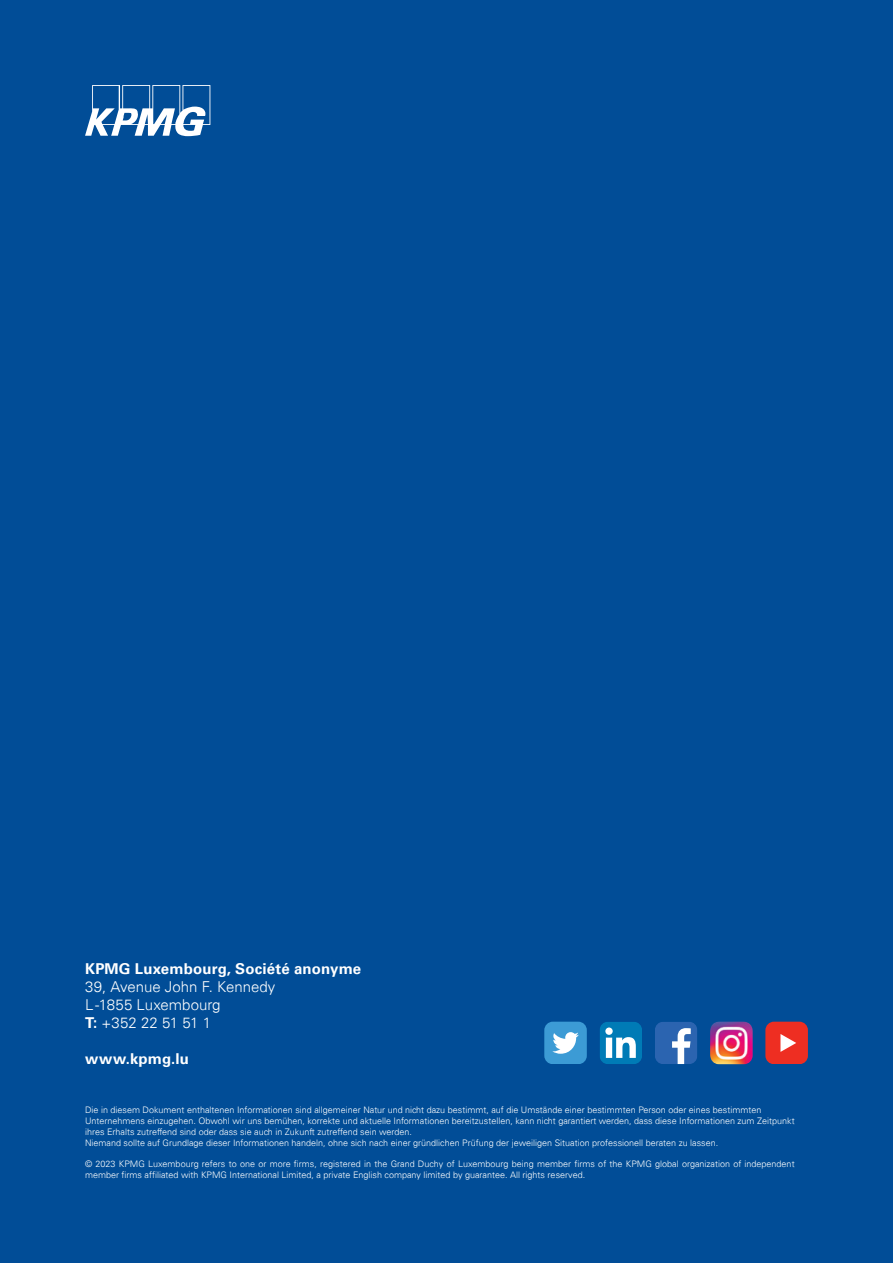
<style>
.page{position:relative;width:893px;height:1263px;background:#014d97}
.page>*{position:absolute;margin:0;border:0;box-sizing:border-box;transform-origin:0 0}
.t1{font:300 15px/18px "Univers 45";color:#fff}
.t2{font:700 15px "Univers 65";letter-spacing:.01em;color:#fff}
.t3{font:300 9px/10.8px "Univers 45";color:#fff}
.s1{font-family:"Univers 65";font-weight:700}
</style>
<div class="page">
<svg style="left:544px;top:1022px;width:43px;height:42px;background:#5eaada"></svg>
<svg style="left:600px;top:1022px;width:42px;height:42px;background:#429bc7"></svg>
<svg style="left:655px;top:1022px;width:42px;height:42px;background:#5280be"></svg>
<img style="left:710px;top:1022px;width:43px;height:42px">
<svg style="left:765px;top:1022px;width:43px;height:42px;background:#e53f38"></svg>
<svg style="left:85px;top:85px;width:125px;height:51px"></svg>
<h1 class="t2" style="left:85px;top:960px;width:278px">KPMG Luxembourg, Société anonyme</h1>
<h1 class="t1" style="left:85px;top:978px;width:192px">39, Avenue John F. Kennedy<br>L-1855 Luxembourg<br><span class="s1">T:</span> +352 22 51 51 1</h1>
<h1 class="t2" style="left:85px;top:1050px;width:105px">www.kpmg.lu</h1>
<p class="t3" style="left:85px;top:1105px;width:711px">Die in diesem Dokument enthaltenen Informationen sind allgemeiner Natur und nicht dazu bestimmt, auf die Umstände einer bestimmten Person oder eines bestimmten Unternehmens einzugehen. Obwohl wir uns bemühen, korrekte und aktuelle Informationen bereitzustellen, kann nicht garantiert werden, dass diese Informationen zum Zeitpunkt ihres Erhalts zutreffend sind oder dass sie auch in Zukunft zutreffend sein werden.<br>Niemand sollte auf Grundlage dieser Informationen handeln, ohne sich nach einer gründlichen Prüfung der jeweiligen Situation professionell beraten zu lassen.</p>
<p class="t3" style="left:85px;top:1159px;width:711px">© 2023 KPMG Luxembourg refers to one or more firms, registered in the Grand Duchy of Luxembourg being member firms of the KPMG global organization of independent member firms affiliated with KPMG International Limited, a private English company limited by guarantee. All rights reserved.</p>
</div>
